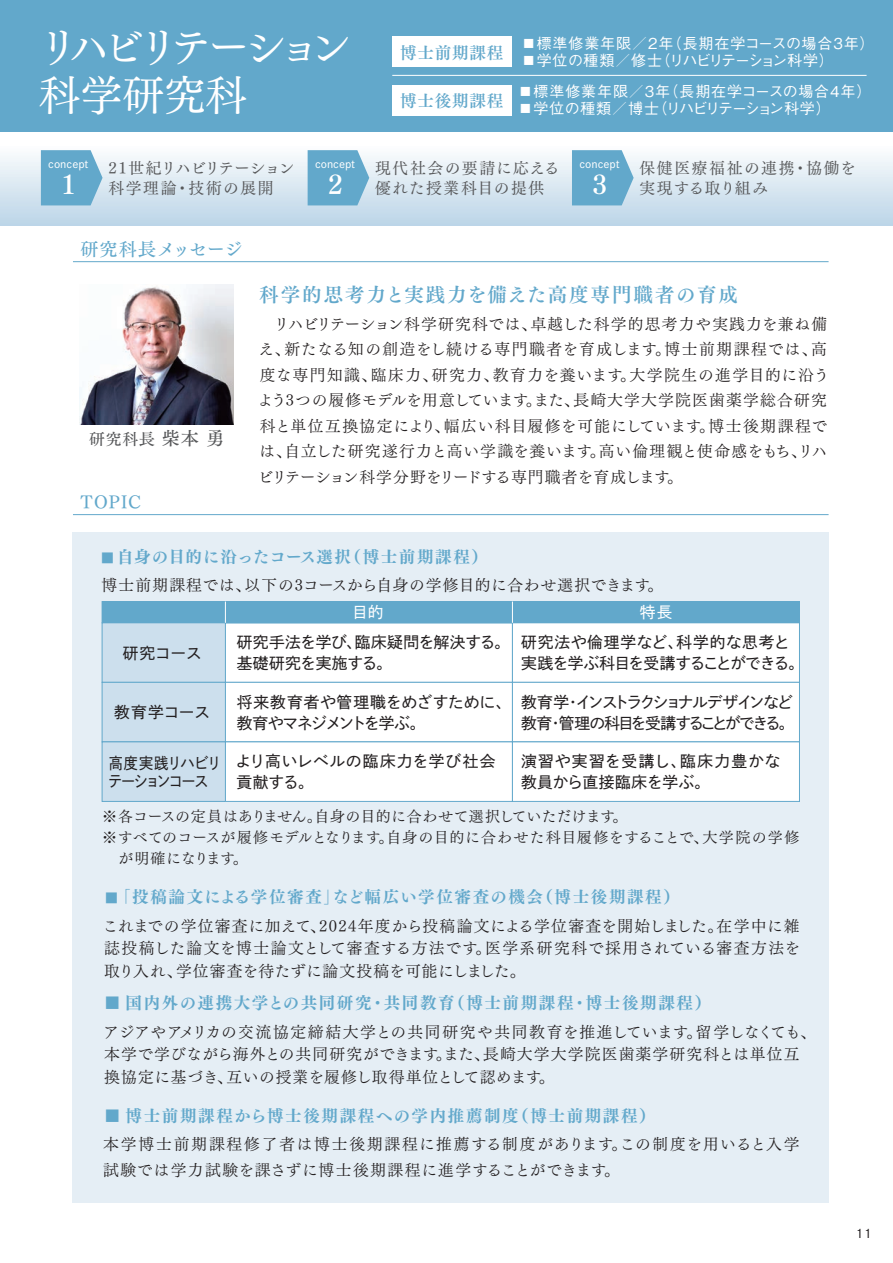
<style>
.page{position:relative;width:893px;height:1263px;background:#fff}
.page>*{position:absolute;margin:0;border:0;box-sizing:border-box;transform-origin:0 0}
.t1{font:42px/48px "Tsuku Min Pro M";letter-spacing:-.14em;color:#fff}
.t2{font:25.5px "Tsuku Min Pro B";color:#fff}
.t3{font:19.5px "Tsuku Min Pro B";letter-spacing:.1em;color:#62a8cb}
.t4{font:18px "Tsuku Min Pro D";letter-spacing:.025em;color:#62a8cb}
.t5{font:18px "Tsuku Min Pro D";letter-spacing:.055em;color:#62a8cb}
.t6{font:16.5px "Tsuku Min Pro E";letter-spacing:.1em;color:#62a8cb}
.t7{font:16.5px "Tsuku Min Pro E";letter-spacing:.04em;color:#62a8cb}
.t8{font:16.5px "Tsuku Min Pro B";letter-spacing:.05em;color:#62a8cb}
.t9{font:15.75px/25.5px "Tsuku Min Pro R";letter-spacing:.055em;color:#231f20}
.t10{font:15.75px/21px "P Shuei Go Kin Std N M";letter-spacing:-.015em;color:#231f20}
.t11{font:15.75px/25.5px "Tsuku Min Pro R";letter-spacing:.09em;color:#231f20}
.t12{font:15.75px/21px "P Shuei Go Kin Std N M";letter-spacing:.04em;color:#231f20}
.t13{font:15.75px/21px "P Shuei Go Kin Std N M";letter-spacing:-.125em;color:#231f20}
.t14{font:15.75px "Tsuku Min Pro R";letter-spacing:.035em;color:#231f20}
.t15{font:15.75px/21px "P Shuei Go Kin Std N M";letter-spacing:.005em;color:#231f20}
.t16{font:15.75px "Tsuku Min Pro M";letter-spacing:.11em;color:#57585a}
.t17{font:15.75px "Tsuku Min Pro M";letter-spacing:.09em;color:#57585a}
.t18{font:15.75px/18px "P Shuei Go Kin Std N M";letter-spacing:-.085em;color:#231f20;scale:.9 1}
.t19{font:15.75px "Tsuku Min Pro M";letter-spacing:-.05em;color:#57585a}
.t20{font:15.75px "Tsuku Min Pro M";letter-spacing:.04em;color:#57585a}
.t21{font:15.75px "Tsuku Min Pro D";color:#57585a}
.t22{font:15.75px "P Shuei Go Kin Std N M";color:#fff}
.t23{font:15px/21px "Tsuku Min Pro R";letter-spacing:.01em;color:#231f20}
.t24{font:500 15px "Gothic BBB Pr 5";letter-spacing:.045em;color:#fff}
.t25{font:500 15px "Gothic BBB Pr 5";letter-spacing:-.065em;color:#fff}
.t26{font:12px "P Shuei Go Kin Std N M";color:#231f20}
.t27{font:10.5px "P Shuei Go Kin Std N M";color:#fff}
.s1{font-family:"P Shuei Go Kin Std N B";font-weight:400;font-size:12px}
.s2{font-size:18px}
.s3{font-family:"Koz Go Pr 6 N";font-size:13.5px}
</style>
<div class="page">
<div style="left:72px;top:532px;width:757px;height:671px;background:#e5eef5"></div>
<svg style="left:0;top:150px;width:893px;height:75px;background:#d8e6f1"></svg>
<div style="left:0;top:0;width:893px;height:132px;background:#62a8cb"></div>
<svg style="left:41px;top:150px;width:62px;height:55px;background:#6fafcf"></svg>
<svg style="left:308px;top:150px;width:61px;height:55px;background:#6eaece"></svg>
<svg style="left:572px;top:150px;width:62px;height:55px;background:#6fafcf"></svg>
<hr style="left:73px;top:514px;width:756px;height:1px;background:#62a8cb">
<hr style="left:73px;top:261px;width:756px;height:1px;background:#62a8cb">
<img style="left:80px;top:285px;width:154px;height:139px">
<div style="left:225px;top:623px;width:287px;height:59px;background:#fff"></div>
<div style="left:225px;top:682px;width:287px;height:60px;background:#fff"></div>
<div style="left:225px;top:682px;width:288px;height:60px;border:1px solid #62a8cb"></div>
<div style="left:225px;top:742px;width:287px;height:59px;background:#fff"></div>
<div style="left:225px;top:741px;width:288px;height:61px;border:1px solid #62a8cb"></div>
<div style="left:102px;top:601px;width:697px;height:22px;background:#62a8cb"></div>
<div style="left:102px;top:623px;width:123px;height:59px;background:#ccdfed"></div>
<div style="left:102px;top:622px;width:124px;height:61px;border:1px solid #62a8cb"></div>
<div style="left:102px;top:682px;width:123px;height:60px;background:#ccdfed"></div>
<div style="left:102px;top:682px;width:124px;height:60px;border:1px solid #62a8cb"></div>
<div style="left:102px;top:742px;width:123px;height:59px;background:#ccdfed"></div>
<div style="left:102px;top:741px;width:124px;height:61px;border:1px solid #62a8cb"></div>
<div style="left:512px;top:623px;width:287px;height:59px;background:#fff"></div>
<div style="left:512px;top:622px;width:288px;height:61px;border:1px solid #62a8cb"></div>
<div style="left:512px;top:682px;width:287px;height:60px;background:#fff"></div>
<div style="left:512px;top:682px;width:288px;height:60px;border:1px solid #62a8cb"></div>
<div style="left:512px;top:742px;width:287px;height:59px;background:#fff"></div>
<div style="left:512px;top:741px;width:288px;height:61px;border:1px solid #62a8cb"></div>
<svg style="left:225px;top:601px;width:1px;height:22px"></svg>
<svg style="left:512px;top:601px;width:1px;height:22px"></svg>
<div style="left:392px;top:36px;width:119px;height:31px;background:#fff"></div>
<div style="left:392px;top:85px;width:119px;height:30px;background:#fff"></div>
<hr style="left:392px;top:75px;width:474px;height:1px;background:#fff">
<h1 class="t1" style="left:38px;top:18px;width:316px">リハビリテーション科学研究科</h1>
<p class="t8" style="left:400px;top:40px;width:105px">博士前期課程</p>
<p class="t8" style="left:400px;top:88px;width:105px">博士後期課程</p>
<p class="t24" style="left:523px;top:31px;width:353px"><span class="s1">■</span>標準修業年限／2年（長期在学コースの場合3年）</p>
<p class="t25" style="left:523px;top:48px;width:321px"><span class="s1">■</span> 学位の種類／修士（リハビリテーション科学）　</p>
<p class="t24" style="left:520px;top:79px;width:353px"><span class="s1">■</span>標準修業年限／3年（長期在学コースの場合4年）</p>
<p class="t25" style="left:520px;top:97px;width:321px"><span class="s1">■</span> 学位の種類／博士（リハビリテーション科学）　</p>
<p class="t27" style="left:315px;top:157px;width:42px">concept</p>
<p class="t16" style="left:639px;top:154px;width:218px">保健医療福祉の連携・協働を</p>
<h2 class="t2" style="left:592px;top:165px;width:16px">3</h2>
<p class="t20" style="left:639px;top:174px;width:130px">実現する取り組み</p>
<p class="t19" style="left:108px;top:154px;width:188px">21世紀リハビリテーション</p>
<p class="t27" style="left:48px;top:157px;width:42px">concept</p>
<p class="t17" style="left:375px;top:154px;width:186px">現代社会の要請に応える</p>
<h2 class="t2" style="left:328px;top:165px;width:16px">2</h2>
<p class="t17" style="left:375px;top:174px;width:171px">優れた授業科目の提供</p>
<p class="t27" style="left:579px;top:157px;width:42px">concept</p>
<h2 class="t2" style="left:61px;top:165px;width:16px">1</h2>
<p class="t16" style="left:108px;top:174px;width:167px">科学理論・技術の展開</p>
<p class="t4" style="left:80px;top:233px;width:164px">研究科長メッセージ</p>
<p class="t21" style="left:89px;top:424px;width:137px">研究科長<span class="s2">柴本 勇</span></p>
<p class="t5" style="left:80px;top:486px;width:62px">TOPIC</p>
<p class="t3" style="left:259px;top:279px;width:480px">科学的思考力と実践力を備えた高度専門職者の育成</p>
<p class="t9" style="left:258px;top:309px;width:573px">　リハビリテーション科学研究科では、卓越した科学的思考力や実践力を兼ね備え、新たなる知の創造をし続ける専門職者を育成します。博士前期課程では、高度な専門知識、臨床力、研究力、教育力を養います。大学院生の進学目的に沿うよう3つの履修モデルを用意しています。また、長崎大学大学院医歯薬学総合研究科と単位互換協定により、幅広い科目履修を可能にしています。博士後期課程では、自立した研究遂行力と高い学識を養います。高い倫理観と使命感をもち、リハビリテーション科学分野をリードする専門職者を育成します。</p>
<p class="t7" style="left:101px;top:544px;width:389px"><span class="s3">■</span> 自身の目的に沿ったコース選択（博士前期課程）</p>
<p class="t14" style="left:102px;top:571px;width:563px">博士前期課程では、以下の3コースから自身の学修目的に合わせ選択できます。</p>
<p class="t10" style="left:123px;top:642px;width:81px">研究コース</p>
<p class="t10" style="left:114px;top:701px;width:98px">教育学コース</p>
<p class="t18" style="left:108px;top:754px;width:127px">高度実践リハビリテーションコース</p>
<p class="t22" style="left:352px;top:601px;width:33px">目的</p>
<p class="t22" style="left:640px;top:601px;width:34px">特長</p>
<p class="t15" style="left:237px;top:632px;width:275px">研究手法を学び、臨床疑問を解決する。基礎研究を実施する。</p>
<p class="t10" style="left:237px;top:691px;width:276px">将来教育者や管理職をめざすために、教育やマネジメントを学ぶ。</p>
<p class="t12" style="left:235px;top:751px;width:262px">より高いレベルの臨床力を学び社会貢献する。</p>
<p class="t12" style="left:521px;top:751px;width:261px">演習や実習を受講し、臨床力豊かな教員から直接臨床を学ぶ。</p>
<p class="t10" style="left:521px;top:631px;width:285px">研究法や倫理学など、科学的な思考と実践を学ぶ科目を受講することができる。</p>
<p class="t13" style="left:521px;top:691px;width:275px">教育学・インストラクショナルデザインなど教育・管理の科目を受講することができる。</p>
<p class="t23" style="left:102px;top:804px;width:699px">※各コースの定員はありません。自身の目的に合わせて選択していただけます。<br>※すべてのコースが履修モデルとなります。自身の目的に合わせた科目履修をすることで、大学院の学修　が明確になります。</p>
<p class="t6" style="left:105px;top:884px;width:577px"><span class="s3">■</span>「投稿論文による学位審査」など幅広い学位審査の機会（博士後期課程）</p>
<p class="t9" style="left:103px;top:912px;width:699px;line-height:22.5px;text-align:justify">これまでの学位審査に加えて、2024年度から投稿論文による学位審査を開始しました。在学中に雑誌投稿した論文を博士論文として審査する方法です。医学系研究科で採用されている審査方法を取り入れ、学位審査を待たずに論文投稿を可能にしました。</p>
<p class="t6" style="left:104px;top:990px;width:609px">■ 国内外の連携大学との共同研究・共同教育（博士前期課程・博士後期課程）</p>
<p class="t9" style="left:103px;top:1018px;width:715px;line-height:22.5px">アジアやアメリカの交流協定締結大学との共同研究や共同教育を推進しています。留学しなくても、本学で学びながら海外との共同研究ができます。また、長崎大学大学院医歯薬学研究科とは単位互換協定に基づき、互いの授業を履修し取得単位として認めます。</p>
<p class="t6" style="left:104px;top:1103px;width:553px">■ 博士前期課程から博士後期課程への学内推薦制度（博士前期課程）</p>
<p class="t11" style="left:103px;top:1130px;width:698px">本学博士前期課程修了者は博士後期課程に推薦する制度があります。この制度を用いると入学試験では学力試験を課さずに博士後期課程に進学することができます。</p>
<p class="t26" style="left:856px;top:1225px;width:17px">11</p>
</div>
